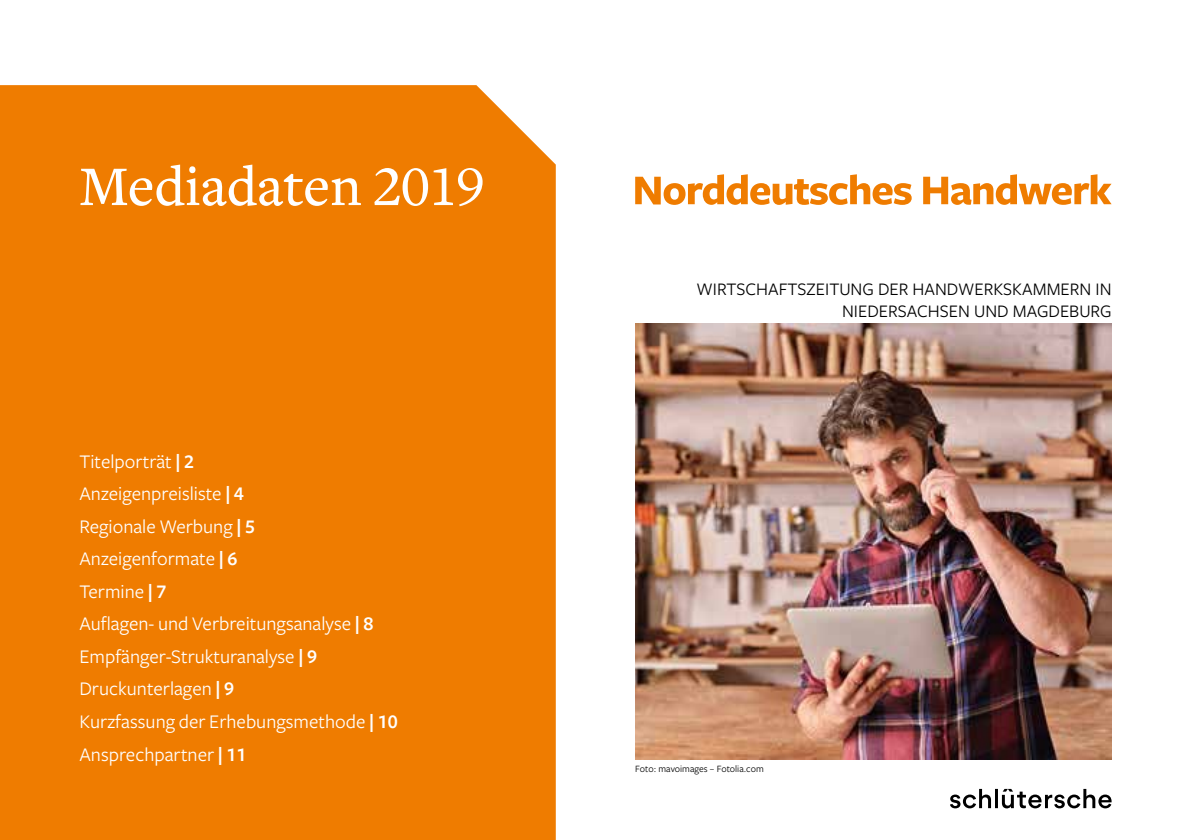
<style>
.page{position:relative;width:1191px;height:840px;background:#fff}
.page>*{position:absolute;margin:0;border:0;box-sizing:border-box;transform-origin:0 0}
.t1{font:500 58px "Freight Text Pro";color:#fff}
.t2{font:20px/32.4px "Freight Sans Pro";color:#fff}
.t3{font:18.2px/22px "Freight Sans Pro";color:#000;text-align:right}
.t4{font:10px "Freight Sans Pro";color:#000}
.s1{font-weight:600}
</style>
<div class="page">
<div style="left:0;top:85px;width:556px;height:754px;background:#ef7c00"></div>
<img style="left:635px;top:323px;width:476px;height:436px">
<svg style="left:635px;top:174px;width:476px;height:31px"></svg>
<svg style="left:950px;top:788px;width:161px;height:20px"></svg>
<h1 class="t1" style="left:79px;top:148px;width:407px">Mediadaten 2019</h1>
<p class="t2" style="left:79px;top:444px;width:320px">Titelporträt <span class="s1">| 2<br></span>Anzeigenpreisliste <span class="s1">| 4<br></span>Regionale Werbung <span class="s1">| 5<br></span>Anzeigenformate <span class="s1">| 6<br></span>Termine <span class="s1">| 7<br></span>Auflagen- und Verbreitungsanalyse <span class="s1">| 8<br></span>Empfänger-Strukturanalyse <span class="s1">| 9<br></span>Druckunterlagen <span class="s1">| 9<br></span>Kurzfassung der Erhebungsmethode <span class="s1">| 10<br></span>Ansprechpartner <span class="s1">| 11</span></p>
<p class="t3" style="left:696px;top:277px;width:416px">WIRTSCHAFTSZEITUNG DER HANDWERKSKAMMERN IN<br>NIEDERSACHSEN UND MAGDEBURG</p>
<p class="t4" style="left:635px;top:761px;width:130px">Foto: mavoimages – Fotolia.com</p>
</div>
